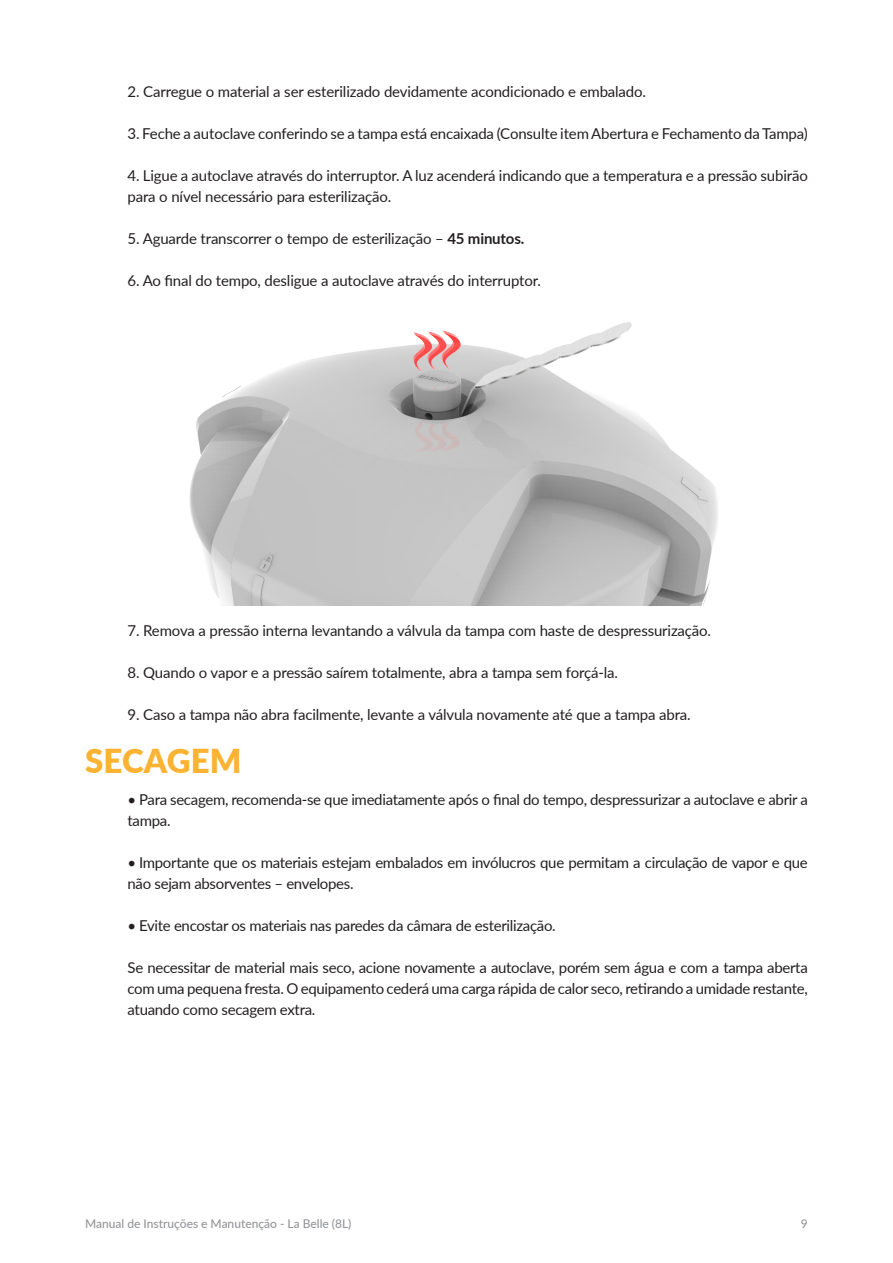
<style>
.page{position:relative;width:893px;height:1263px;background:#fff}
.page>*{position:absolute;margin:0;border:0;box-sizing:border-box;transform-origin:0 0}
.Titulo{font:900 33px "Lato";letter-spacing:.005em;color:#fcb333}
.Corpo_do_Texto{font:15px/21px "Lato";letter-spacing:-.01em;color:#231f20}
.t1{font:500 12px "Lato";color:#939598}
.s1{font-weight:700}
</style>
<div class="page">
<img style="left:189px;top:322px;width:529px;height:283px">
<p class="Corpo_do_Texto" style="left:128px;top:81px;width:520px">2. Carregue o material a ser esterilizado devidamente acondicionado e embalado.</p>
<p class="Corpo_do_Texto" style="left:128px;top:123px;width:682px">3. Feche a autoclave conferindo se a tampa está encaixada (Consulte item Abertura e Fechamento da Tampa)</p>
<p class="Corpo_do_Texto" style="left:128px;top:165px;width:682px">4. Ligue a autoclave através do interruptor. A luz acenderá indicando que a temperatura e a pressão subirão para o nível necessário para esterilização.</p>
<p class="Corpo_do_Texto" style="left:128px;top:228px;width:398px">5. Aguarde transcorrer o tempo de esterilização – <span class="s1">45 minutos.</span></p>
<p class="Corpo_do_Texto" style="left:128px;top:270px;width:415px">6. Ao final do tempo, desligue a autoclave através do interruptor.</p>
<p class="Corpo_do_Texto" style="left:128px;top:619px;width:585px">7. Remova a pressão interna levantando a válvula da tampa com haste de despressurização.</p>
<p class="Corpo_do_Texto" style="left:128px;top:661px;width:492px">8. Quando o vapor e a pressão saírem totalmente, abra a tampa sem forçá-la.</p>
<p class="Corpo_do_Texto" style="left:128px;top:703px;width:565px">9. Caso a tampa não abra facilmente, levante a válvula novamente até que a tampa abra.</p>
<p class="Titulo" style="left:85px;top:736px;width:158px">SECAGEM</p>
<p class="Corpo_do_Texto" style="left:128px;top:788px;width:682px">• Para secagem, recomenda-se que imediatamente após o final do tempo, despressurizar a autoclave e abrir a tampa.</p>
<p class="Corpo_do_Texto" style="left:128px;top:851px;width:682px">• Importante que os materiais estejam embalados em invólucros que permitam a circulação de vapor e que não sejam absorventes – envelopes.</p>
<p class="Corpo_do_Texto" style="left:128px;top:914px;width:430px">• Evite encostar os materiais nas paredes da câmara de esterilização.</p>
<p class="Corpo_do_Texto" style="left:128px;top:956px;width:682px;text-align:justify">Se necessitar de material mais seco, acione novamente a autoclave, porém sem água e com a tampa aberta com uma pequena fresta. O equipamento cederá uma carga rápida de calor seco, retirando a umidade restante, atuando como secagem extra.</p>
<p class="t1" style="left:85px;top:1215px;width:268px">Manual de Instruções e Manutenção - La Belle (8L)</p>
<p class="t1" style="left:801px;top:1215px;width:8px">9</p>
</div>
